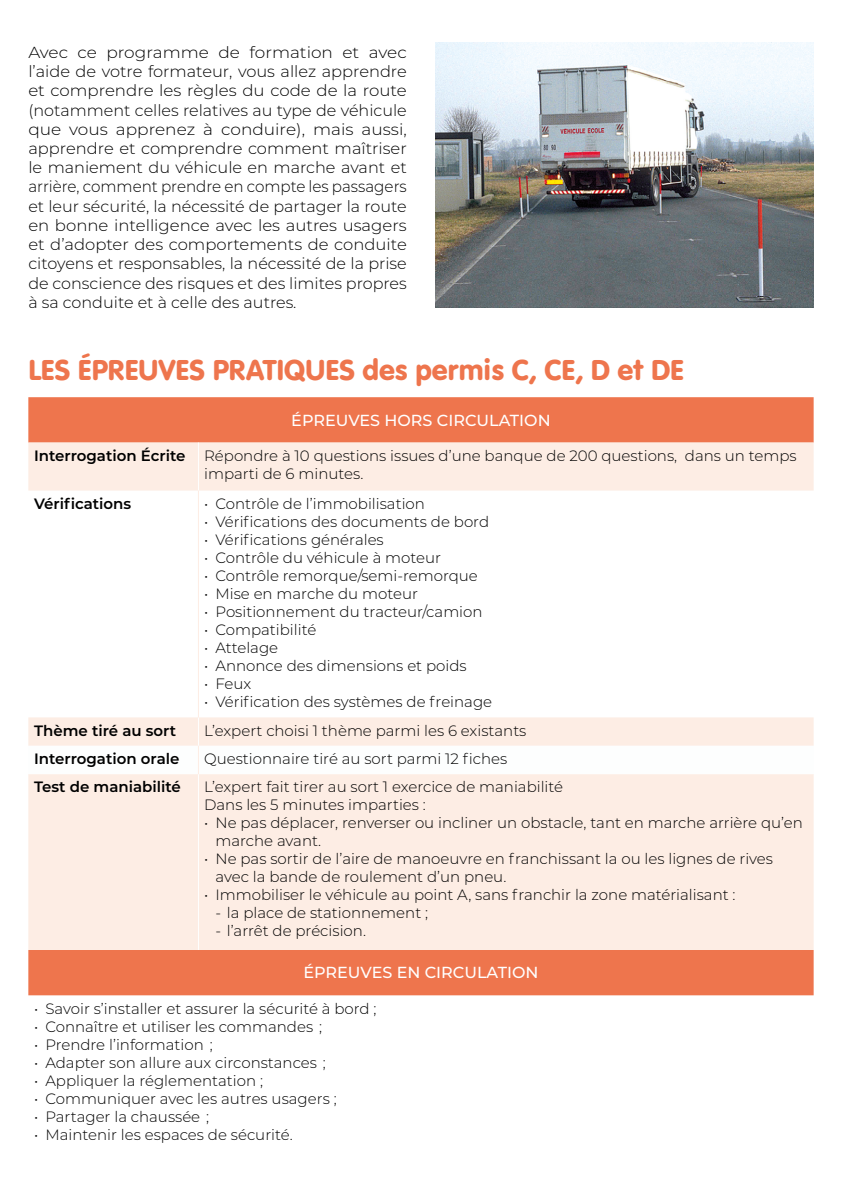
<style>
.page{position:relative;width:842px;height:1191px;background:#fff}
.page>*{position:absolute;margin:0;border:0;box-sizing:border-box;transform-origin:0 0}
.t1{font:30px "VAG Rundschrift D";letter-spacing:-.005em;color:#ee754d}
.t2{font:300 16px/19.2px "Montserrat";color:#000;text-align:justify;scale:1.06 1}
.t3{font:500 16px "Montserrat";color:#fff}
.t4{font:300 15px/18px "Montserrat";color:#000}
.t5{font:600 15px "Montserrat";color:#000}
.s1{font-weight:600}
</style>
<div class="page">
<div style="left:28px;top:397px;width:786px;height:598px;background:#ee754d"></div>
<svg style="left:28px;top:442px;width:786px;height:508px"></svg>
<hr style="left:198px;top:442px;width:1px;height:48px;background:#fff">
<hr style="left:198px;top:774px;width:1px;height:176px;background:#fff">
<hr style="left:198px;top:490px;width:1px;height:227px;background:#fdede4">
<svg style="left:28px;top:717px;width:786px;height:57px"></svg>
<img style="left:435px;top:43px;width:379px;height:265px">
<p class="t2" style="left:28px;top:42px;width:359px">Avec ce programme de formation et avec l’aide de votre formateur, vous allez apprendre et comprendre les règles du code de la route (notamment celles relatives au type de véhicule que vous apprenez à conduire), mais aussi, apprendre et comprendre comment maîtriser le maniement du véhicule en marche avant et arrière, comment prendre en compte les passagers et leur sécurité, la nécessité de partager la route en bonne intelligence avec les autres usagers et d’adopter des comportements de conduite citoyens et responsables, la nécessité de la prise de conscience des risques et des limites propres à sa conduite et à celle des autres.</p>
<h1 class="t1" style="left:28px;top:352px;width:657px">LES ÉPREUVES PRATIQUES des permis C, CE, D et DE</h1>
<p class="t3" style="left:291px;top:409px;width:261px">ÉPREUVES HORS CIRCULATION</p>
<p class="t4" style="left:204px;top:446px;width:594px;text-indent:-170px"><span class="s1">Interrogation Écrite</span> Répondre à 10 questions issues d’une banque de 200 questions, dans un temps imparti de 6 minutes.</p>
<p class="t5" style="left:34px;top:493px;width:99px">Vérifications</p>
<p class="t4" style="left:204px;top:494px;width:222px">• Contrôle de l’immobilisation</p>
<p class="t4" style="left:204px;top:512px;width:286px">• Vérifications des documents de bord</p>
<p class="t4" style="left:204px;top:530px;width:181px">• Vérifications générales</p>
<p class="t4" style="left:204px;top:548px;width:239px">• Contrôle du véhicule à moteur</p>
<p class="t4" style="left:204px;top:566px;width:275px">• Contrôle remorque/semi-remorque</p>
<p class="t4" style="left:204px;top:584px;width:215px">• Mise en marche du moteur</p>
<p class="t4" style="left:204px;top:602px;width:280px">• Positionnement du tracteur/camion</p>
<p class="t4" style="left:204px;top:620px;width:114px">• Compatibilité</p>
<p class="t4" style="left:204px;top:638px;width:76px">• Attelage</p>
<p class="t4" style="left:204px;top:656px;width:264px">• Annonce des dimensions et poids</p>
<p class="t4" style="left:204px;top:674px;width:49px">• Feux</p>
<p class="t4" style="left:204px;top:692px;width:290px">• Vérification des systèmes de freinage</p>
<p class="t5" style="left:34px;top:719px;width:144px">Thème tiré au sort</p>
<p class="t4" style="left:204px;top:721px;width:324px">L’expert choisi 1 thème parmi les 6 existants</p>
<p class="t5" style="left:34px;top:748px;width:147px">Interrogation orale</p>
<p class="t4" style="left:204px;top:749px;width:305px">Questionnaire tiré au sort parmi 12 fiches</p>
<p class="t5" style="left:34px;top:776px;width:148px">Test de maniabilité</p>
<p class="t4" style="left:204px;top:777px;width:361px">L’expert fait tirer au sort 1 exercice de maniabilité<br>Dans les 5 minutes imparties :</p>
<p class="t4" style="left:215px;top:813px;width:589px;text-indent:-11px">• Ne pas déplacer, renverser ou incliner un obstacle, tant en marche arrière qu’en marche avant.</p>
<p class="t4" style="left:215px;top:849px;width:559px;text-indent:-11px">• Ne pas sortir de l’aire de manoeuvre en franchissant la ou les lignes de rives avec la bande de roulement d’un pneu.</p>
<p class="t4" style="left:204px;top:885px;width:533px">• Immobiliser le véhicule au point A, sans franchir la zone matérialisant :</p>
<p class="t4" style="left:215px;top:903px;width:214px">- la place de stationnement ;</p>
<p class="t4" style="left:215px;top:921px;width:152px">- l’arrêt de précision.</p>
<p class="t3" style="left:303px;top:961px;width:237px">ÉPREUVES EN CIRCULATION</p>
<p class="t4" style="left:34px;top:998px;width:344px">• Savoir s’installer et assurer la sécurité à bord ;</p>
<p class="t4" style="left:34px;top:1016px;width:289px">• Connaître et utiliser les commandes ;</p>
<p class="t4" style="left:34px;top:1034px;width:180px">• Prendre l’information ;</p>
<p class="t4" style="left:34px;top:1052px;width:293px">• Adapter son allure aux circonstances ;</p>
<p class="t4" style="left:34px;top:1070px;width:231px">• Appliquer la réglementation ;</p>
<p class="t4" style="left:34px;top:1088px;width:304px">• Communiquer avec les autres usagers ;</p>
<p class="t4" style="left:34px;top:1106px;width:177px">• Partager la chaussée ;</p>
<p class="t4" style="left:34px;top:1124px;width:260px">• Maintenir les espaces de sécurité.</p>
</div>
